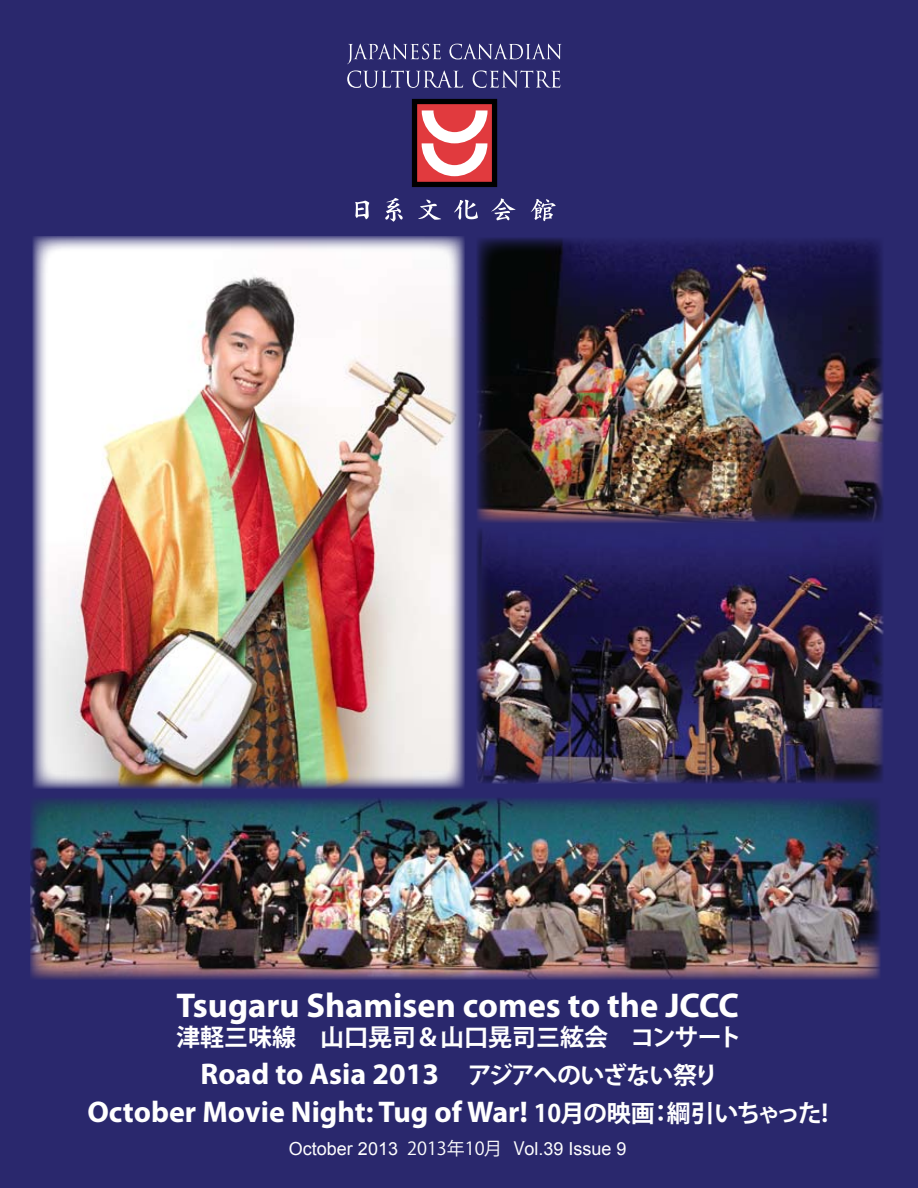
<style>
.page{position:relative;width:918px;height:1188px;background:#2a286d}
.page>*{position:absolute;margin:0;border:0;box-sizing:border-box;transform-origin:0 0}
.t1{font:700 34.5px "Myriad Pro";color:#fff}
.t2{font:700 30px/38.5px "Myriad Pro";color:#fff;text-align:center}
.t3{font:700 24px "Koz Go Pro";color:#fff}
.t4{font:18px "Arial";color:#fff}
.s1{font-family:"Koz Go Pro";font-size:24px}
.s2{font-family:"Koz Go Pro"}
</style>
<div class="page">
<img style="left:30px;top:798px;width:850px;height:182px">
<img style="left:477px;top:529px;width:406px;height:254px">
<img style="left:477px;top:238px;width:406px;height:285px">
<img style="left:33px;top:236px;width:432px;height:552px">
<svg style="left:347px;top:44px;width:94px;height:20px"></svg>
<svg style="left:449px;top:44px;width:112px;height:15px"></svg>
<svg style="left:347px;top:70px;width:116px;height:18px"></svg>
<svg style="left:473px;top:70px;width:87px;height:18px"></svg>
<svg style="left:355px;top:201px;width:14px;height:18px"></svg>
<svg style="left:385px;top:198px;width:18px;height:24px"></svg>
<svg style="left:418px;top:200px;width:23px;height:20px"></svg>
<svg style="left:454px;top:200px;width:24px;height:20px"></svg>
<svg style="left:491px;top:199px;width:24px;height:21px"></svg>
<svg style="left:531px;top:199px;width:25px;height:22px"></svg>
<div style="left:415px;top:102px;width:79px;height:82px;background:#e13a3e"></div>
<div style="left:412px;top:99px;width:85px;height:88px;border:5px solid #000"></div>
<svg style="left:422px;top:110px;width:66px;height:66px"></svg>
<p class="t1" style="left:177px;top:983px;width:564px">Tsugaru Shamisen comes to the JCCC</p>
<p class="t3" style="left:176px;top:1021px;width:567px">津軽三味線　山口晃司＆山口晃司三絃会　コンサート</p>
<p class="t2" style="left:87px;top:1054px;width:742px">Road to Asia 2013 <span class="s1">アジアへのいざない祭り<br></span>October Movie Night: Tug of War! <span class="s1">10月の映画：綱引いちゃった!</span></p>
<p class="t4" style="left:289px;top:1137px;width:339px">October 2013 <span class="s2">2013年10月 V</span>ol.39 Issue 9</p>
</div>
